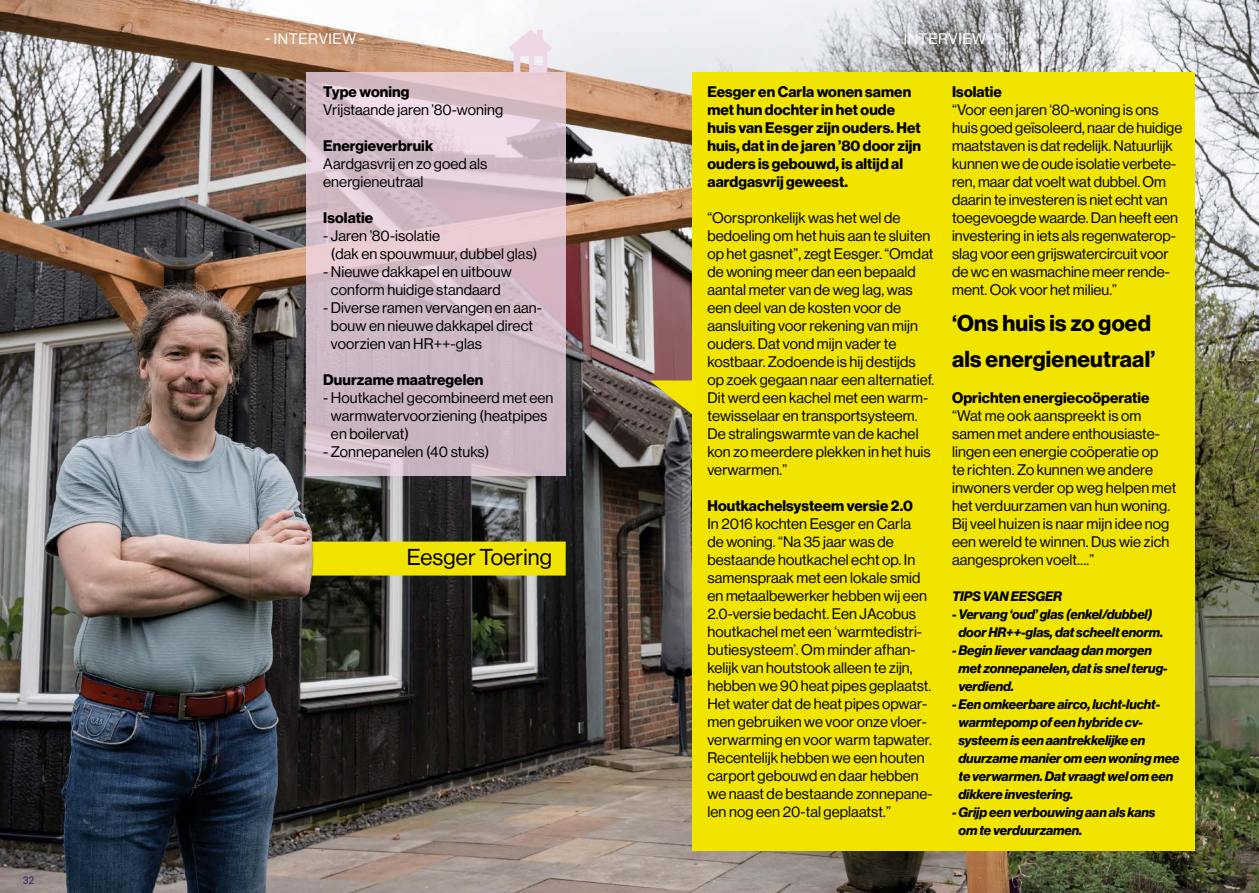
<style>
.page{position:relative;width:1259px;height:893px;background:#fff}
.page>*{position:absolute;margin:0;border:0;box-sizing:border-box;transform-origin:0 0}
.t1{font:700 22.5px/36px "Neue Haas Display";letter-spacing:.01em;color:#000}
.t2{font:22.5px "Neue Haas Display";letter-spacing:.005em;color:#000}
.t3{font:15px/18px "Neue Haas Display";letter-spacing:.005em;color:#000}
.t4{font:700 15px/18px "Neue Haas Display";letter-spacing:.005em;color:#000}
.t5{font:15px "Neue Haas Display";letter-spacing:.035em;color:#fff}
.t6{font:italic 700 13.5px/18px "Neue Haas Display";letter-spacing:-.005em;color:#000}
.t7{font:10.5px "Roboto";color:#3d245a}
</style>
<div class="page">
<img style="left:0;top:0;width:1259px;height:893px">
<div style="left:692px;top:72px;width:503px;height:778px;background:#f2e600"></div>
<svg style="left:295px;top:541px;width:271px;height:35px;background:#e9dc0c"></svg>
<svg style="left:306px;top:72px;width:259px;height:403px;background:#d4bdc9"></svg>
<svg style="left:509px;top:30px;width:43px;height:43px"></svg>
<svg style="left:649px;top:380px;width:43px;height:38px;background:#a79b36"></svg>
<p class="t5" style="left:265px;top:30px;width:101px">- INTERVIEW -</p>
<p class="t4" style="left:323px;top:82px;width:88px">Type woning</p>
<p class="t3" style="left:323px;top:100px;width:181px">Vrijstaande jaren ’80-woning</p>
<p class="t4" style="left:323px;top:136px;width:112px">Energieverbruik</p>
<p class="t3" style="left:323px;top:154px;width:166px">Aardgasvrij en zo goed als energieneutraal</p>
<p class="t4" style="left:323px;top:208px;width:51px">Isolatie</p>
<p class="t3" style="left:331px;top:226px;width:208px;text-indent:-8px">- Jaren ’80-isolatie<br>(dak en spouwmuur, dubbel glas)</p>
<p class="t3" style="left:323px;top:262px;width:190px;text-align:center">- Nieuwe dakkapel en uitbouw conform huidige standaard</p>
<p class="t3" style="left:331px;top:298px;width:212px;text-indent:-8px">- Diverse ramen vervangen en aan&shy;bouw en nieuwe dakkapel direct voorzien van HR++-glas</p>
<p class="t4" style="left:323px;top:370px;width:162px">Duurzame maatregelen</p>
<p class="t3" style="left:331px;top:388px;width:224px;text-indent:-8px">- Houtkachel gecombineerd met een warmwatervoorziening (heatpipes en boilervat)</p>
<p class="t3" style="left:323px;top:442px;width:168px">- Zonnepanelen (40 stuks)</p>
<h1 class="t2" style="left:407px;top:544px;width:147px">Eesger Toering</h1>
<p class="t5" style="left:895px;top:30px;width:101px">- INTERVIEW -</p>
<p class="t4" style="left:707px;top:82px;width:215px">Eesger en Carla wonen samen met hun dochter in het oude huis van Eesger zijn ouders. Het huis, dat in de jaren ’80 door zijn ouders is gebouwd, is altijd al aardgasvrij geweest.</p>
<p class="t3" style="left:707px;top:208px;width:228px">“Oorspronkelijk was het wel de bedoeling om het huis aan te sluiten op het gasnet”, zegt Eesger. “Omdat de woning meer dan een bepaald aantal meter van de weg lag, was een deel van de kosten voor de aansluiting voor rekening van mijn ouders. Dat vond mijn vader te kostbaar. Zodoende is hij destijds op zoek gegaan naar een alternatief.<br>Dit werd een kachel met een warm&shy;tewisselaar en transportsysteem.<br>De stralingswarmte van de kachel kon zo meerdere plekken in het huis verwarmen.”</p>
<p class="t4" style="left:707px;top:496px;width:207px">Houtkachelsysteem versie 2.0</p>
<p class="t3" style="left:707px;top:514px;width:227px">In 2016 kochten Eesger en Carla<br>de woning. “Na 35 jaar was de bestaande houtkachel echt op. In samenspraak met een lokale smid en metaalbewerker hebben wij een<br>2.0-versie bedacht. Een JAcobus houtkachel met een ‘warmtedistri&shy;butiesysteem’. Om minder afhan&shy;kelijk van houtstook alleen te zijn, hebben we 90 heat pipes geplaatst.<br>Het water dat de heat pipes opwar&shy;men gebruiken we voor onze vloer&shy;verwarming en voor warm tapwater.<br>Recentelijk hebben we een houten carport gebouwd en daar hebben we naast de bestaande zonnepane&shy;len nog een 20-tal geplaatst.”</p>
<p class="t4" style="left:952px;top:82px;width:51px">Isolatie</p>
<p class="t3" style="left:952px;top:100px;width:232px">“Voor een jaren ‘80-woning is ons huis goed geïsoleerd, naar de huidige maatstaven is dat redelijk. Natuurlijk kunnen we de oude isolatie verbete&shy;ren, maar dat voelt wat dubbel. Om daarin te investeren is niet echt van toegevoegde waarde. Dan heeft een investering in iets als regenwaterop&shy;slag voor een grijswatercircuit voor de wc en wasmachine meer rende&shy;ment. Ook voor het milieu.”</p>
<h1 class="t1" style="left:952px;top:305px;width:205px">‘Ons huis is zo goed als energieneutraal’</h1>
<p class="t4" style="left:952px;top:388px;width:199px">Oprichten energiecoöperatie</p>
<p class="t3" style="left:952px;top:406px;width:226px">“Wat me ook aanspreekt is om samen met andere enthousiaste&shy;lingen een energie coöperatie op<br>te richten. Zo kunnen we andere inwoners verder op weg helpen met het verduurzamen van hun woning.<br>Bij veel huizen is naar mijn idee nog een wereld te winnen. Dus wie zich aangesproken voelt….”</p>
<p class="t6" style="left:952px;top:587px;width:111px">TIPS VAN EESGER</p>
<p class="t6" style="left:958px;top:605px;width:206px;text-indent:-6px">- Vervang ‘oud’ glas (enkel/dubbel) door HR++-glas, dat scheelt enorm.</p>
<p class="t6" style="left:958px;top:641px;width:211px;text-indent:-6px">- Begin liever vandaag dan morgen met zonnepanelen, dat is snel terug&shy;verdiend.</p>
<p class="t6" style="left:958px;top:695px;width:223px;text-indent:-6px">- Een omkeerbare airco, lucht-lucht&shy;warmtepomp of een hybride cv-- systeem is een aantrekkelijke en duurzame manier om een woning mee te verwarmen. Dat vraagt wel om een dikkere investering.</p>
<p class="t6" style="left:958px;top:803px;width:199px;text-indent:-6px">- Grijp een verbouwing aan als kans om te verduurzamen.</p>
<p class="t7" style="left:23px;top:873px;width:13px">32</p>
<p class="t7" style="left:1225px;top:873px;width:13px">33</p>
</div>
